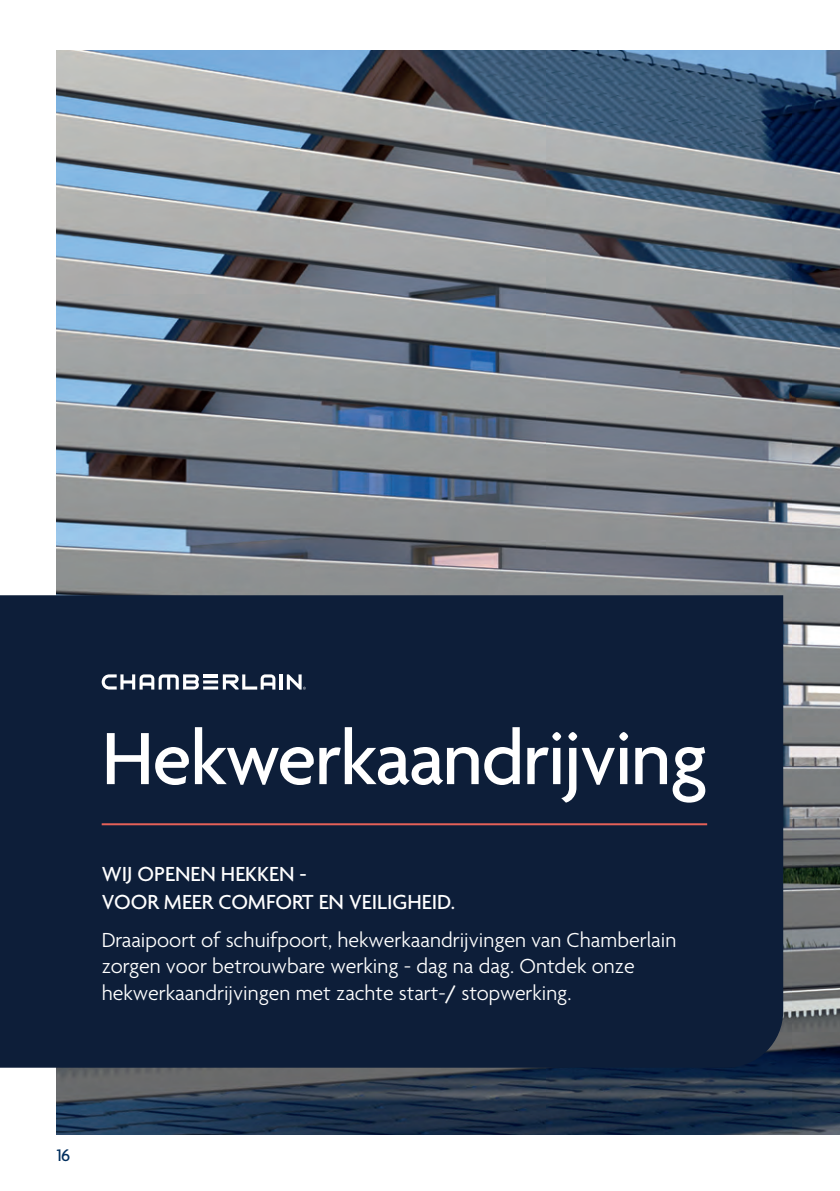
<style>
.page{position:relative;width:840px;height:1191px;background:#fff}
.page>*{position:absolute;margin:0;border:0;box-sizing:border-box;transform-origin:0 0}
.t1{font:500 80px "Agenda";letter-spacing:-.02em;color:#fff}
.Fließtext___Agenda_l{font:300 22px/26.4px "Agenda";color:#fff}
.Fließtext___Agenda_l-2{font:500 22px/28px "Agenda";color:#fff}
.t2{font:500 18px "Agenda";color:#002e5e}
.s1{font-weight:500}
</style>
<div class="page">
<img style="left:57px;top:51px;width:782px;height:1083px">
<div style="left:0;top:595px;width:782px;height:472px;background:#0d1e39"></div>
<hr style="left:279px;top:674px;width:4px;height:15px;background:#fff">
<svg style="left:102px;top:674px;width:97px;height:15px"></svg>
<svg style="left:223px;top:674px;width:52px;height:15px"></svg>
<hr style="left:203px;top:686px;width:15px;height:3px;background:#fff">
<hr style="left:203px;top:680px;width:15px;height:3px;background:#fff">
<hr style="left:203px;top:674px;width:15px;height:3px;background:#fff">
<svg style="left:286px;top:674px;width:19px;height:15px"></svg>
<hr style="left:102px;top:823px;width:604px;height:2px;background:#e56158">
<p class="t1" style="left:102px;top:715px;width:606px">Hekwerkaandrijving</p>
<p class="Fließtext___Agenda_l-2" style="left:102px;top:861px;width:354px">WIJ OPENEN HEKKEN -<br>VOOR MEER COMFORT EN VEILIGHEID.</p>
<p class="Fließtext___Agenda_l" style="left:102px;top:928px;width:576px">Draaipoort of schuifpoort, hekwerkaandrijvingen van Chamberlain zorgen voor betrouwbare werking - dag na dag. Ontdek onze hekwerkaandrijvingen met zachte start-<span class="s1">/</span> stopwerking.</p>
<p class="t2" style="left:57px;top:1145px;width:15px">16</p>
</div>
